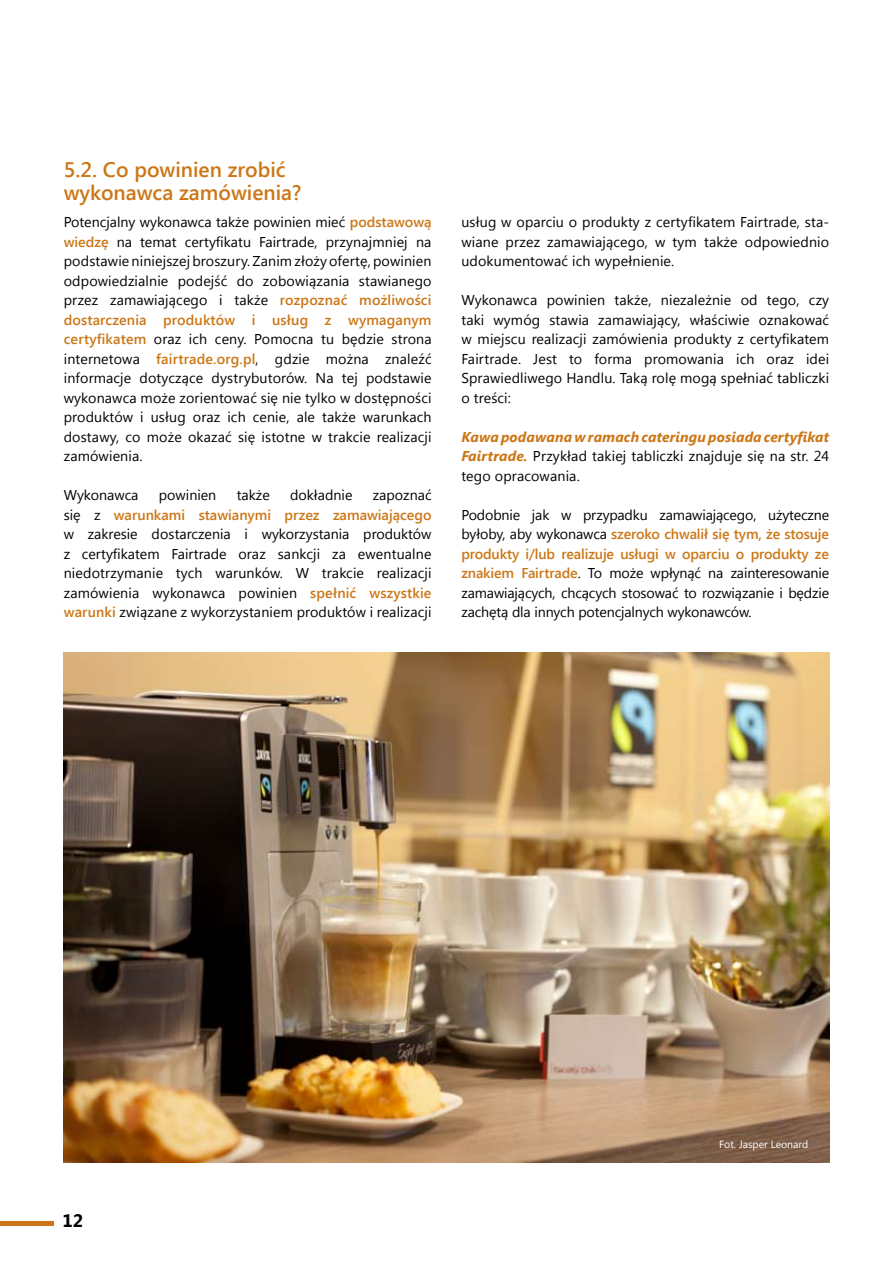
<style>
.page{position:relative;width:893px;height:1263px;background:#fff}
.page>*{position:absolute;margin:0;border:0;box-sizing:border-box;transform-origin:0 0}
.t1{font:600 21px/22.5px "Segoe UI";color:#cc7717}
.t2{font:700 18px "Segoe UI";color:#000}
.t3{font:14.25px/19.5px "Segoe UI";letter-spacing:.01em;color:#000;text-align:justify}
.t4{font:10.5px "Segoe UI";color:#fff}
.s1{font-weight:600;color:#cc7717}
.s2{font-weight:700;font-style:italic;color:#cc7717}
</style>
<div class="page">
<hr style="left:0;top:1222px;width:53px;height:4px;background:#cc7717">
<img style="left:64px;top:653px;width:765px;height:510px">
<h1 class="t1" style="left:64px;top:158px;width:239px">5.2. Co powinien zrobić wykonawca zamówienia?</h1>
<p class="t3" style="left:64px;top:212px;width:369px">Potencjalny wykonawca także powinien mieć <span class="s1">podstawową wiedzę</span> na temat certyfikatu Fairtrade, przynajmniej na podstawie niniejszej broszury. Zanim złoży ofertę, powinien odpowiedzialnie podejść do zobowiązania stawianego przez zamawiającego i także <span class="s1">rozpoznać możliwości dostarczenia produktów i usług z wymaganym certyfikatem</span> oraz ich ceny. Pomocna tu będzie strona internetowa <span class="s1">fairtrade.org.pl</span>, gdzie można znaleźć informacje dotyczące dystrybutorów. Na tej podstawie wykonawca może zorientować się nie tylko w dostępności produktów i usług oraz ich cenie, ale także warunkach dostawy, co może okazać się istotne w trakcie realizacji zamówienia.</p>
<p class="t3" style="left:64px;top:485px;width:76px">Wykonawca</p>
<p class="t3" style="left:159px;top:485px;width:59px">powinien</p>
<p class="t3" style="left:237px;top:485px;width:35px">także</p>
<p class="t3" style="left:290px;top:485px;width:64px">dokładnie</p>
<p class="t3" style="left:64px;top:485px;width:369px;text-indent:309px">zapoznać się z <span class="s1">warunkami stawianymi przez zamawiającego </span>w zakresie dostarczenia i wykorzystania produktów z certyfikatem Fairtrade oraz sankcji za ewentualne niedotrzymanie tych warunków. W trakcie realizacji zamówienia wykonawca powinien <span class="s1">spełnić wszystkie warunki</span> związane z wykorzystaniem produktów i realizacji</p>
<p class="t3" style="left:461px;top:212px;width:369px">usług w oparciu o produkty z certyfikatem Fairtrade, sta&shy;wiane przez zamawiającego, w tym także odpowiednio udokumentować ich wypełnienie.</p>
<p class="t3" style="left:461px;top:290px;width:369px">Wykonawca powinien także, niezależnie od tego, czy taki wymóg stawia zamawiający, właściwie oznakować w miejscu realizacji zamówienia produkty z certyfikatem Fairtrade. Jest to forma promowania ich oraz idei Sprawiedliwego Handlu. Taką rolę mogą spełniać tabliczki o treści:</p>
<p class="t3" style="left:461px;top:426px;width:369px"><span class="s2">Kawa podawana w ramach cateringu posiada certyfikat Fairtrade.</span> Przykład takiej tabliczki znajduje się na str. 24 tego opracowania.</p>
<p class="t3" style="left:461px;top:504px;width:369px">Podobnie jak w przypadku zamawiającego, użyteczne byłoby, aby wykonawca <span class="s1">szeroko chwalił się tym, że stosuje produkty i/lub realizuje usługi w oparciu o produkty ze znakiem Fairtrade</span>. To może wpłynąć na zainteresowanie zamawiających, chcących stosować to rozwiązanie i będzie zachętą dla innych potencjalnych wykonawców.</p>
<p class="t2" style="left:63px;top:1208px;width:22px">12</p>
<p class="t4" style="left:719px;top:1137px;width:91px">Fot. Jasper Leonard</p>
</div>
